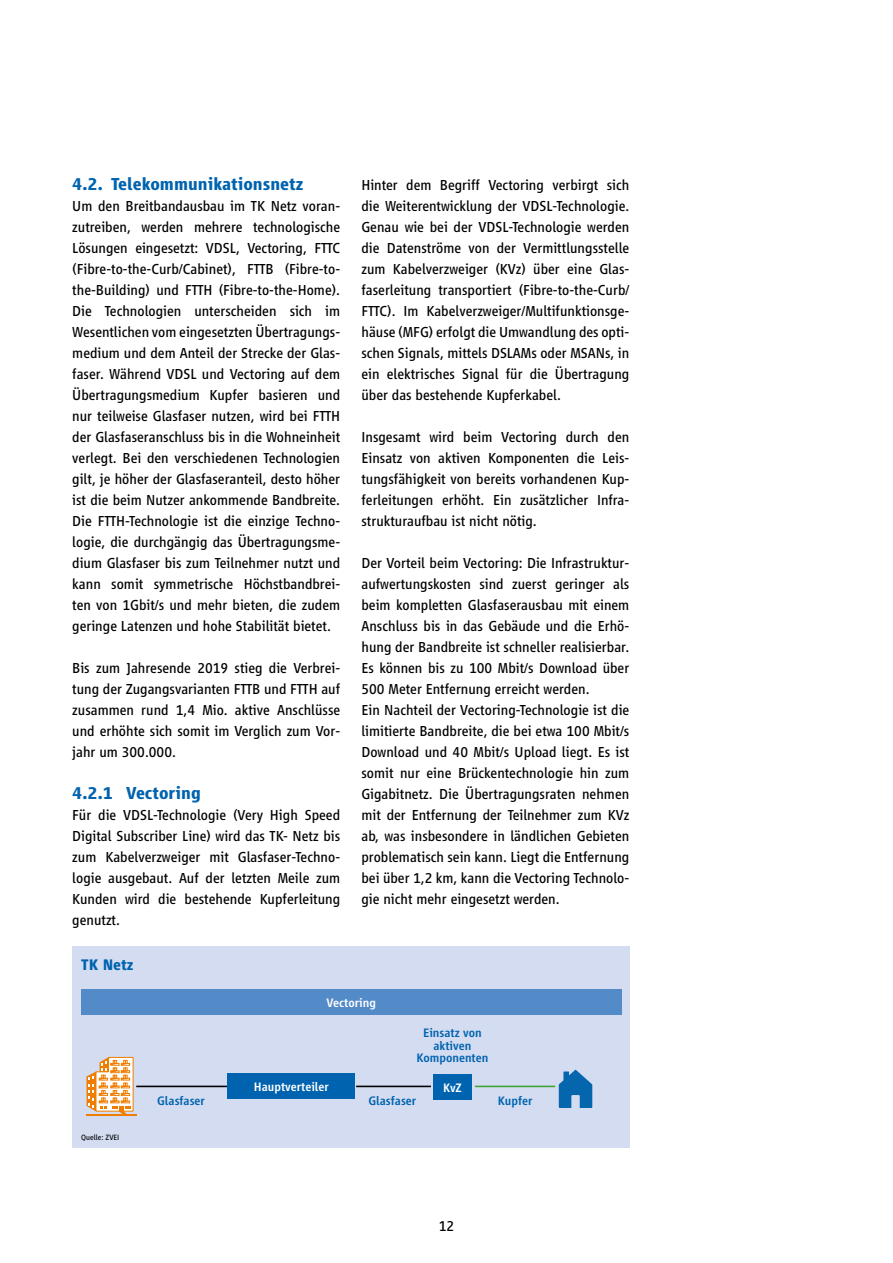
<style>
.page{position:relative;width:893px;height:1263px;background:#fff}
.page>*{position:absolute;margin:0;border:0;box-sizing:border-box;transform-origin:0 0}
.t1{font:700 18px "Vialog LT Pro";color:#0063af}
.t2{font:700 15.9px "Vialog LT Pro";color:#0063af}
.t3{font:15px/21px "Vialog LT Pro";color:#000;text-align:justify}
.t4{font:500 12.75px/12.8px "Vialog LT Pro";color:#0063af;text-align:center}
.t5{font:500 12.75px "Vialog LT Pro";color:#fff}
.t6{font:7.95px "Vialog LT Pro";color:#000}
</style>
<div class="page">
<div style="left:72px;top:946px;width:557px;height:201px;background:#d3dcf1"></div>
<svg style="left:559px;top:1070px;width:33px;height:38px"></svg>
<hr style="left:86px;top:1114px;width:50px;height:2px;background:#ef7d00">
<svg style="left:86px;top:1057px;width:48px;height:57px;background:#f1c291"></svg>
<div style="left:81px;top:990px;width:540px;height:25px;background:#538ac8"></div>
<hr style="left:136px;top:1085px;width:92px;height:2px;background:#000">
<hr style="left:356px;top:1085px;width:75px;height:2px;background:#000">
<hr style="left:475px;top:1085px;width:80px;height:2px;background:#3fa535">
<div style="left:228px;top:1074px;width:127px;height:25px;background:#0063af"></div>
<div style="left:433px;top:1074px;width:39px;height:26px;background:#0063af"></div>
<p class="t1" style="left:72px;top:174px;width:232px">4.2. Telekommunikationsnetz</p>
<p class="t3" style="left:72px;top:196px;width:269px">Um den Breitbandausbau im TK Netz voran&shy;zutreiben, werden mehrere technologische Lösungen eingesetzt: VDSL, Vectoring, FTTC (Fibre-to-the-Curb/Cabinet), FTTB (Fibre-to&shy;the-Building) und FTTH (Fibre-to-the-Home).<br>Die Technologien unterscheiden sich im Wesentlichen vom eingesetzten Übertragungs&shy;medium und dem Anteil der Strecke der Glas&shy;faser. Während VDSL und Vectoring auf dem Übertragungsmedium Kupfer basieren und nur teilweise Glasfaser nutzen, wird bei FTTH der Glasfaseranschluss bis in die Wohneinheit verlegt. Bei den verschiedenen Technologien gilt, je höher der Glasfaseranteil, desto höher ist die beim Nutzer ankommende Bandbreite.<br>Die FTTH-Technologie ist die einzige Techno&shy;logie, die durchgängig das Übertragungsme&shy;dium Glasfaser bis zum Teilnehmer nutzt und kann somit symmetrische Höchstbandbrei&shy;ten von 1Gbit/s und mehr bieten, die zudem geringe Latenzen und hohe Stabilität bietet.</p>
<p class="t3" style="left:72px;top:658px;width:269px">Bis zum Jahresende 2019 stieg die Verbrei&shy;tung der Zugangsvarianten FTTB und FTTH auf zusammen rund 1,4 Mio. aktive Anschlüsse und erhöhte sich somit im Verglich zum Vor&shy;jahr um 300.000.</p>
<p class="t1" style="left:72px;top:783px;width:130px">4.2.1 Vectoring</p>
<p class="t3" style="left:72px;top:805px;width:269px">Für die VDSL-Technologie (Very High Speed Digital Subscriber Line) wird das TK- Netz bis zum Kabelverzweiger mit Glasfaser-Techno&shy;logie ausgebaut. Auf der letzten Meile zum Kunden wird die bestehende Kupferleitung genutzt.</p>
<p class="t2" style="left:81px;top:956px;width:54px">TK Netz</p>
<p class="t3" style="left:361px;top:175px;width:269px">Hinter dem Begriff Vectoring verbirgt sich die Weiterentwicklung der VDSL-Technologie.<br>Genau wie bei der VDSL-Technologie werden die Datenströme von der Vermittlungsstelle zum Kabelverzweiger (KVz) über eine Glas&shy;faserleitung transportiert (Fibre-to-the-Curb/ FTTC). Im Kabelverzweiger/Multifunktionsge&shy;häuse (MFG) erfolgt die Umwandlung des opti&shy;schen Signals, mittels DSLAMs oder MSANs, in ein elektrisches Signal für die Übertragung über das bestehende Kupferkabel.</p>
<p class="t3" style="left:361px;top:427px;width:269px">Insgesamt wird beim Vectoring durch den Einsatz von aktiven Komponenten die Leis&shy;tungsfähigkeit von bereits vorhandenen Kup&shy;ferleitungen erhöht. Ein zusätzlicher Infra&shy;strukturaufbau ist nicht nötig.</p>
<p class="t3" style="left:361px;top:553px;width:269px;text-align:left">Der Vorteil beim Vectoring: Die Infrastruktur&shy;aufwertungskosten sind zuerst geringer als beim kompletten Glasfaserausbau mit einem Anschluss bis in das Gebäude und die Erhö&shy;hung der Bandbreite ist schneller realisierbar.<br>Es können bis zu 100 Mbit/s Download über 500 Meter Entfernung erreicht werden.<br>Ein Nachteil der Vectoring-Technologie ist die limitierte Bandbreite, die bei etwa 100 Mbit/s Download und 40 Mbit/s Upload liegt. Es ist somit nur eine Brückentechnologie hin zum Gigabitnetz. Die Übertragungsraten nehmen mit der Entfernung der Teilnehmer zum KVz ab, was insbesondere in ländlichen Gebieten problematisch sein kann. Liegt die Entfernung bei über 1,2 km, kann die Vectoring Technolo&shy;gie nicht mehr eingesetzt werden.</p>
<p class="t5" style="left:326px;top:995px;width:51px">Vectoring</p>
<p class="t4" style="left:417px;top:1026px;width:73px">Einsatz von aktiven<br>Komponenten</p>
<p class="t5" style="left:254px;top:1080px;width:77px">Hauptverteiler</p>
<p class="t5" style="left:443px;top:1080px;width:20px">KvZ</p>
<p class="t6" style="left:81px;top:1133px;width:40px">Quelle: ZVEI</p>
<p class="t4" style="left:157px;top:1094px;width:49px">Glasfaser</p>
<p class="t4" style="left:368px;top:1094px;width:49px">Glasfaser</p>
<p class="t4" style="left:498px;top:1094px;width:36px">Kupfer</p>
<p class="t3" style="left:439px;top:1216px;width:17px">12</p>
</div>
